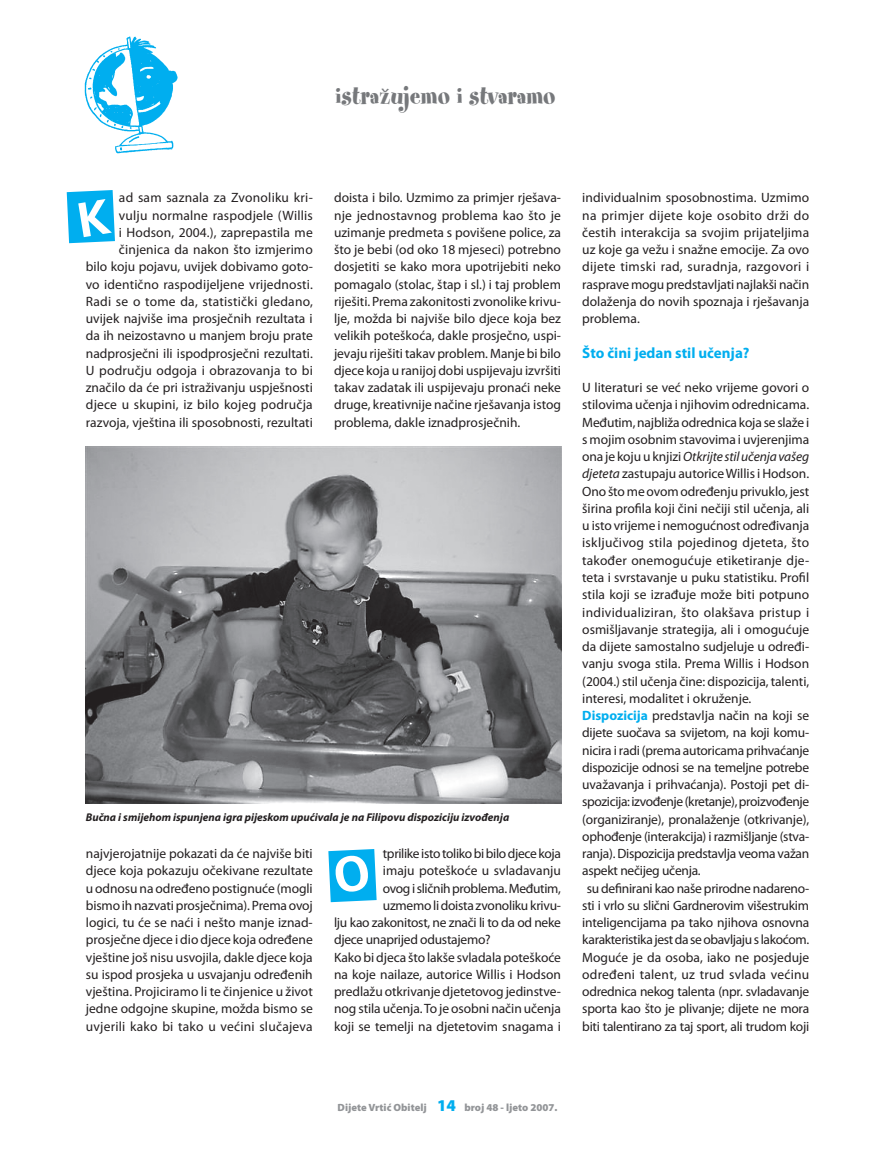
<style>
.page{position:relative;width:893px;height:1170px;background:#fff}
.page>*{position:absolute;margin:0;border:0;box-sizing:border-box;transform-origin:0 0}
.t1{font:27px "Spumoni LP";letter-spacing:.01em;color:#76787b}
.t2{font:700 15px "Myriad Pro";color:#00aeef}
.t3{font:13.5px/17.2px "Myriad Pro";color:#231f20;text-align:justify}
.t4{font:13.5px "Myriad Pro";letter-spacing:-.02em;color:#231f20}
.t5{font:13.5px "Myriad Pro";letter-spacing:-.025em;color:#231f20}
.t6{font:13.5px "Myriad Pro";letter-spacing:-.03em;color:#231f20}
.t7{font:italic 13.5px "Myriad Pro";letter-spacing:-.01em;color:#231f20}
.t8{font:13.5px "Myriad Pro";letter-spacing:.02em;color:#231f20}
.t9{font:13.5px "Myriad Pro";letter-spacing:.025em;color:#231f20}
.t10{font:italic 700 11.25px "Myriad Pro";color:#231f20}
.t11{font:900 10.5px "Myriad Pro";color:#939598}
.s1{font-style:normal}
.s2{font-style:italic}
.s3{font-weight:700;color:#00aeef}
.s4{font-size:16.5px;color:#00aeef}
</style>
<div class="page">
<img style="left:85px;top:37px;width:92px;height:117px">
<img style="left:86px;top:447px;width:475px;height:356px">
<svg style="left:67px;top:190px;width:48px;height:53px;background:#13b4f0"></svg>
<svg style="left:328px;top:849px;width:48px;height:53px;background:#14b4f0"></svg>
<h1 class="t1" style="left:335px;top:86px;width:222px">istražujemo i stvaramo</h1>
<p class="t3" style="left:86px;top:190px;width:228px;text-align:right">ad sam saznala za Zvonoliku kri-<br>vulju normalne raspodjele (Willis<br>i Hodson, 2004.), zaprepastila me činjenica da nakon što izmjerimo<br>bilo koju pojavu, uvijek dobivamo goto&shy;vo identično raspodijeljene vrijednosti.<br>Radi se o tome da, statistički gledano, uvijek najviše ima prosječnih rezultata i da ih neizostavno u manjem broju prate nadprosječni ili ispodprosječni rezultati.<br>U području odgoja i obrazovanja to bi značilo da će pri istraživanju uspješnosti djece u skupini, iz bilo kojeg područja razvoja, vještina ili sposobnosti, rezultati</p>
<p class="t3" style="left:334px;top:190px;width:228px">doista i bilo. Uzmimo za primjer rješava&shy;nje jednostavnog problema kao što je uzimanje predmeta s povišene police, za što je bebi (od oko 18 mjeseci) potrebno dosjetiti se kako mora upotrijebiti neko pomagalo (stolac, štap i sl.) i taj problem riješiti. Prema zakonitosti zvonolike krivu&shy;lje, možda bi najviše bilo djece koja bez velikih poteškoća, dakle prosječno, uspi&shy;jevaju riješiti takav problem. Manje bi bilo djece koja u ranijoj dobi uspijevaju izvršiti takav zadatak ili uspijevaju pronaći neke druge, kreativnije načine rješavanja istog problema, dakle iznadprosječnih.</p>
<p class="t10" style="left:86px;top:813px;width:425px">Bučna i smijehom ispunjena igra pijeskom upućivala je na Filipovu dispoziciju izvođenja</p>
<p class="t3" style="left:86px;top:845px;width:228px">najvjerojatnije pokazati da će najviše biti djece koja pokazuju očekivane rezultate u odnosu na određeno postignuće (mogli bismo ih nazvati prosječnima). Prema ovoj logici, tu će se naći i nešto manje iznad&shy;prosječne djece i dio djece koja određene vještine još nisu usvojila, dakle djece koja su ispod prosjeka u usvajanju određenih vještina. Projiciramo li te činjenice u život jedne odgojne skupine, možda bismo se uvjerili kako bi tako u većini slučajeva</p>
<p class="t5" style="left:383px;top:848px;width:180px">tprilike isto toliko bi bilo djece koja</p>
<p class="t3" style="left:383px;top:863px;width:180px">imaju poteškoće u svladavanju</p>
<p class="t5" style="left:383px;top:883px;width:180px">ovog i sličnih problema. Međutim,</p>
<p class="t4" style="left:383px;top:900px;width:180px">uzmemo li doista zvonoliku krivu-</p>
<p class="t4" style="left:334px;top:917px;width:228px">lju kao zakonitost, ne znači li to da od neke</p>
<p class="t4" style="left:334px;top:934px;width:158px">djece unaprijed odustajemo?</p>
<p class="t3" style="left:334px;top:949px;width:228px">Kako bi djeca što lakše svladala poteškoće</p>
<p class="t3" style="left:334px;top:966px;width:228px">na koje nailaze, autorice Willis i Hodson</p>
<p class="t3" style="left:334px;top:983px;width:228px">predlažu otkrivanje djetetovog jedinstve-</p>
<p class="t3" style="left:334px;top:1001px;width:228px">nog stila učenja. To je osobni način učenja</p>
<p class="t3" style="left:334px;top:1018px;width:228px">koji se temelji na djetetovim snagama i</p>
<p class="t3" style="left:582px;top:190px;width:228px">individualnim sposobnostima. Uzmimo na primjer dijete koje osobito drži do čestih interakcija sa svojim prijateljima uz koje ga vežu i snažne emocije. Za ovo dijete timski rad, suradnja, razgovori i rasprave mogu predstavljati najlakši način dolaženja do novih spoznaja i rješavanja problema.</p>
<p class="t2" style="left:582px;top:347px;width:169px">Što čini jedan stil učenja?</p>
<p class="t3" style="left:582px;top:380px;width:228px">U literaturi se već neko vrijeme govori o</p>
<p class="t3" style="left:582px;top:397px;width:228px">stilovima učenja i njihovim odrednicama.</p>
<p class="t3" style="left:582px;top:414px;width:228px">Međutim, najbliža odrednica koja se slaže i</p>
<p class="t3" style="left:582px;top:431px;width:228px">s mojim osobnim stavovima i uvjerenjima</p>
<p class="t7" style="left:582px;top:451px;width:228px"><span class="s1">ona je koju u knjizi</span> Otkrijte stil učenja vašeg</p>
<p class="t3" style="left:582px;top:466px;width:228px"><span class="s2">djeteta</span> zastupaju autorice Willis i Hodson.</p>
<p class="t3" style="left:582px;top:483px;width:228px">Ono što me ovom određenju privuklo, jest</p>
<p class="t3" style="left:582px;top:500px;width:228px">širina profila koji čini nečiji stil učenja, ali</p>
<p class="t3" style="left:582px;top:518px;width:228px">u isto vrijeme i nemogućnost određivanja</p>
<p class="t8" style="left:582px;top:538px;width:228px">isključivog stila pojedinog djeteta, što</p>
<p class="t3" style="left:582px;top:552px;width:228px">također onemogućuje etiketiranje dje-</p>
<p class="t3" style="left:582px;top:569px;width:228px">teta i svrstavanje u puku statistiku. Profil</p>
<p class="t3" style="left:582px;top:587px;width:228px">stila koji se izrađuje može biti potpuno</p>
<p class="t9" style="left:582px;top:607px;width:228px">individualiziran, što olakšava pristup i</p>
<p class="t3" style="left:582px;top:621px;width:228px">osmišljavanje strategija, ali i omogućuje</p>
<p class="t3" style="left:582px;top:638px;width:228px">da dijete samostalno sudjeluje u određi-</p>
<p class="t3" style="left:582px;top:656px;width:228px">vanju svoga stila. Prema Willis i Hodson</p>
<p class="t3" style="left:582px;top:673px;width:228px">(2004.) stil učenja čine: dispozicija, talenti,</p>
<p class="t3" style="left:582px;top:690px;width:171px">interesi, modalitet i okruženje.</p>
<p class="t3" style="left:582px;top:707px;width:228px"><span class="s3">Dispozicija</span> predstavlja način na koji se</p>
<p class="t4" style="left:582px;top:727px;width:228px">dijete suočava sa svijetom, na koji komu-</p>
<p class="t4" style="left:582px;top:745px;width:228px">nicira i radi (prema autoricama prihvaćanje</p>
<p class="t4" style="left:582px;top:762px;width:228px">dispozicije odnosi se na temeljne potrebe</p>
<p class="t3" style="left:582px;top:776px;width:228px">uvažavanja i prihvaćanja). Postoji pet di-</p>
<p class="t6" style="left:582px;top:796px;width:228px">spozicija: izvođenje (kretanje), proizvođenje</p>
<p class="t3" style="left:582px;top:811px;width:228px">(organiziranje), pronalaženje (otkrivanje),</p>
<p class="t4" style="left:582px;top:831px;width:228px">ophođenje (interakcija) i razmišljanje (stva-</p>
<p class="t4" style="left:582px;top:848px;width:228px">ranja). Dispozicija predstavlja veoma važan</p>
<p class="t4" style="left:582px;top:865px;width:120px">aspekt nečijeg učenja.</p>
<p class="t4" style="left:586px;top:883px;width:224px">su definirani kao naše prirodne nadareno-</p>
<p class="t4" style="left:582px;top:900px;width:228px">sti i vrlo su slični Gardnerovim višestrukim</p>
<p class="t3" style="left:582px;top:914px;width:228px">inteligencijama pa tako njihova osnovna</p>
<p class="t5" style="left:582px;top:934px;width:228px">karakteristika jest da se obavljaju s lakoćom.</p>
<p class="t3" style="left:582px;top:949px;width:228px">Moguće je da osoba, iako ne posjeduje</p>
<p class="t3" style="left:582px;top:966px;width:228px">određeni talent, uz trud svlada većinu</p>
<p class="t4" style="left:582px;top:986px;width:228px">odrednica nekog talenta (npr. svladavanje</p>
<p class="t4" style="left:582px;top:1003px;width:228px">sporta kao što je plivanje; dijete ne mora</p>
<p class="t4" style="left:582px;top:1021px;width:228px">biti talentirano za taj sport, ali trudom koji</p>
<p class="t11" style="left:337px;top:1103px;width:221px">Dijete Vrtić Obitelj <span class="s4">14</span> broj 48 - ljeto 2007.</p>
</div>
